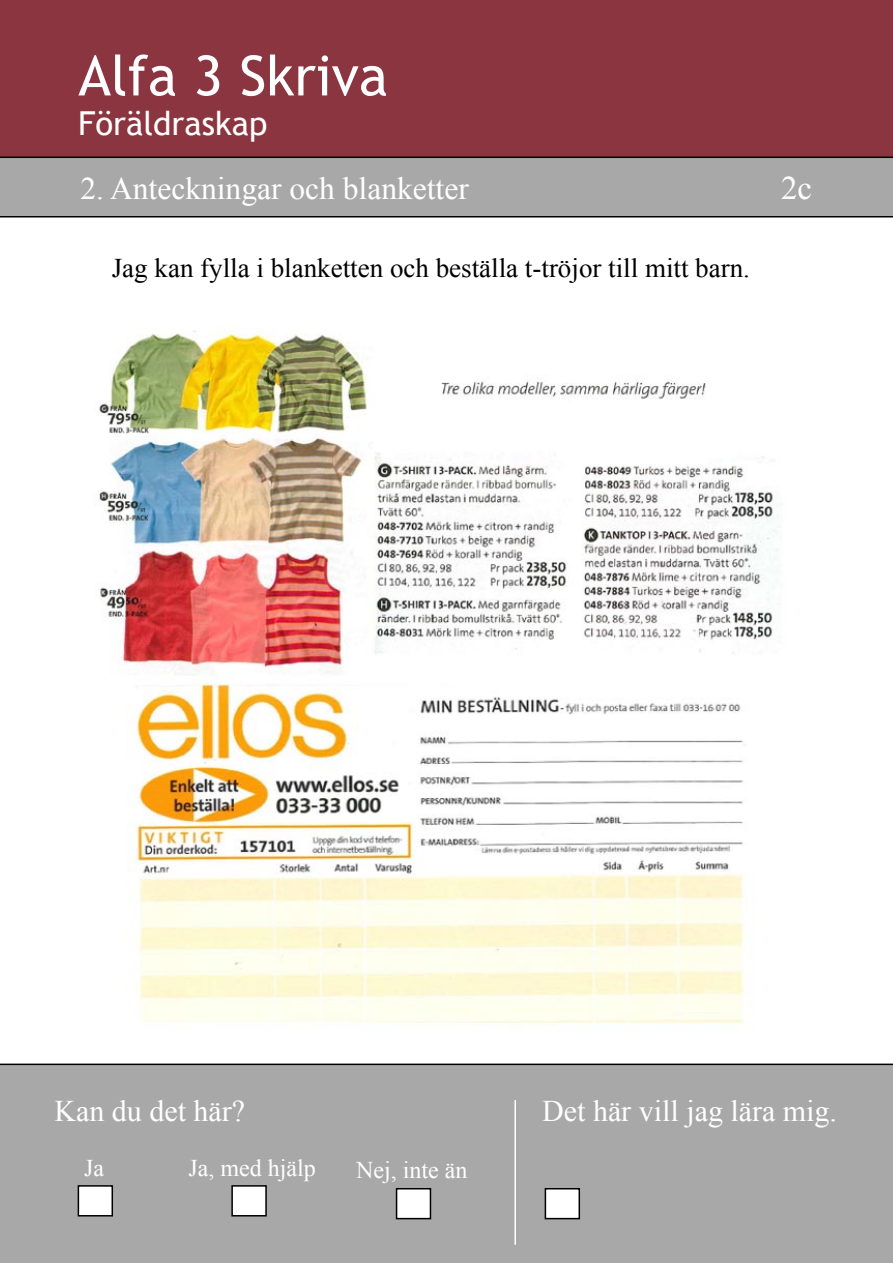
<style>
.page{position:relative;width:893px;height:1263px;background:#fff}
.page>*{position:absolute;margin:0;border:0;box-sizing:border-box;transform-origin:0 0}
.t1{font:55.5px "Trebuchet MS";color:#fff}
.t2{font:33px "Trebuchet MS";color:#fff}
.t3{font:33px "Times New Roman";color:#fff}
.t4{font:31.5px "Times New Roman";color:#fff}
.t5{font:30px "Times New Roman";color:#fff}
.t6{font:27px "Times New Roman";color:#000}
.t7{font:24px "Times New Roman";color:#fff}
</style>
<div class="page">
<div style="left:0;top:0;width:893px;height:158px;background:#8b3540"></div>
<div style="left:0;top:1063px;width:893px;height:200px;background:#a8a8a8"></div>
<hr style="left:514px;top:1100px;width:2px;height:145px;background:#fff">
<div style="left:78px;top:1186px;width:34px;height:30px;background:#fff"></div>
<div style="left:78px;top:1185px;width:35px;height:31px;border:2px solid #000"></div>
<div style="left:232px;top:1186px;width:34px;height:30px;background:#fff"></div>
<div style="left:231px;top:1185px;width:36px;height:31px;border:2px solid #000"></div>
<div style="left:397px;top:1189px;width:33px;height:29px;background:#fff"></div>
<div style="left:396px;top:1188px;width:35px;height:31px;border:2px solid #000"></div>
<div style="left:0;top:157px;width:893px;height:60px;background:#a8a8a8"></div>
<div style="left:545px;top:1189px;width:34px;height:29px;background:#fff"></div>
<div style="left:545px;top:1188px;width:35px;height:31px;border:2px solid #000"></div>
<img style="left:98px;top:327px;width:684px;height:697px">
<p class="t1" style="left:78px;top:43px;width:311px">Alfa 3 Skriva</p>
<p class="t2" style="left:78px;top:104px;width:191px">Föräldraskap</p>
<p class="t4" style="left:80px;top:167px;width:390px">2. Anteckningar och blanketter</p>
<p class="t3" style="left:781px;top:166px;width:33px">2c</p>
<p class="t6" style="left:112px;top:250px;width:640px">Jag kan fylla i blanketten och beställa t-tröjor till mitt barn.</p>
<p class="t5" style="left:54px;top:1090px;width:192px">Kan du det här?</p>
<p class="t5" style="left:542px;top:1091px;width:296px">Det här vill jag lära mig.</p>
<p class="t7" style="left:84px;top:1152px;width:21px">Ja</p>
<p class="t7" style="left:189px;top:1151px;width:129px">Ja, med hjälp</p>
<p class="t7" style="left:356px;top:1154px;width:113px">Nej, inte än</p>
</div>
